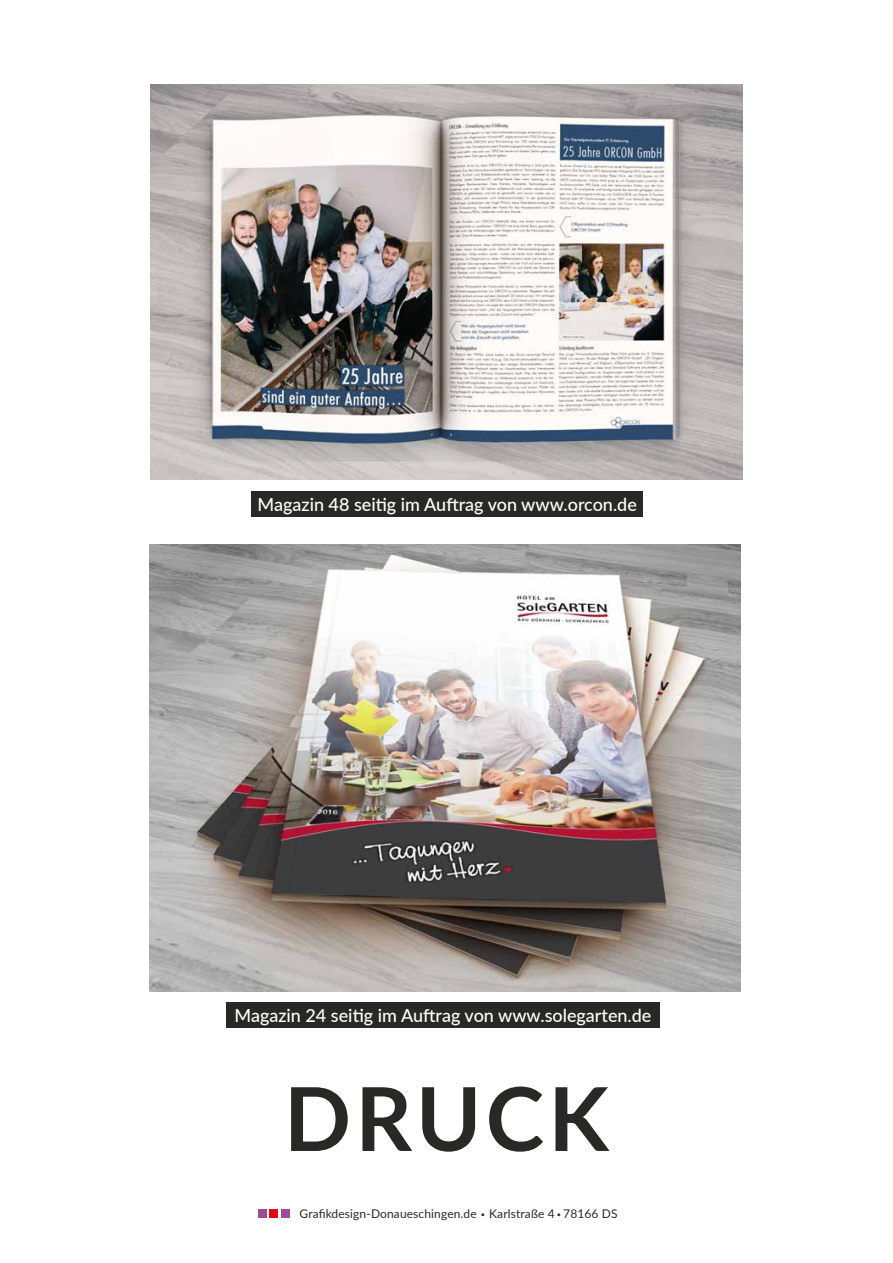
<style>
.page{position:relative;width:893px;height:1263px;background:#fff}
.page>*{position:absolute;margin:0;border:0;box-sizing:border-box;transform-origin:0 0}
.t1{font:700 88.2px "Lato";letter-spacing:.05em;color:#282827}
.t2{font:500 18px "Lato";color:#fff}
.t3{font:12px "Lato";letter-spacing:.01em;color:#282827}
.s1{font-size:7.5px}
</style>
<div class="page">
<div style="left:281px;top:1209px;width:8px;height:8px;background:#9f4c97"></div>
<div style="left:269px;top:1209px;width:9px;height:8px;background:#e30613"></div>
<div style="left:258px;top:1209px;width:8px;height:8px;background:#9f4c97"></div>
<img style="left:150px;top:85px;width:592px;height:394px">
<img style="left:150px;top:545px;width:590px;height:446px">
<div style="left:252px;top:491px;width:391px;height:26px;background:#282827"></div>
<div style="left:226px;top:1002px;width:434px;height:26px;background:#282827"></div>
<p class="t2" style="left:258px;top:492px;width:381px">Magazin 48 seitig im Auftrag von www.orcon.de</p>
<p class="t2" style="left:235px;top:1003px;width:418px">Magazin 24 seitig im Auftrag von www.solegarten.de</p>
<h1 class="t1" style="left:284px;top:1054px;width:326px">DRUCK</h1>
<p class="t3" style="left:300px;top:1205px;width:320px">Grafikdesign-Donaueschingen.de <span class="s1">•</span> Karlstraße 4 <span class="s1">•</span> 78166 DS</p>
</div>
